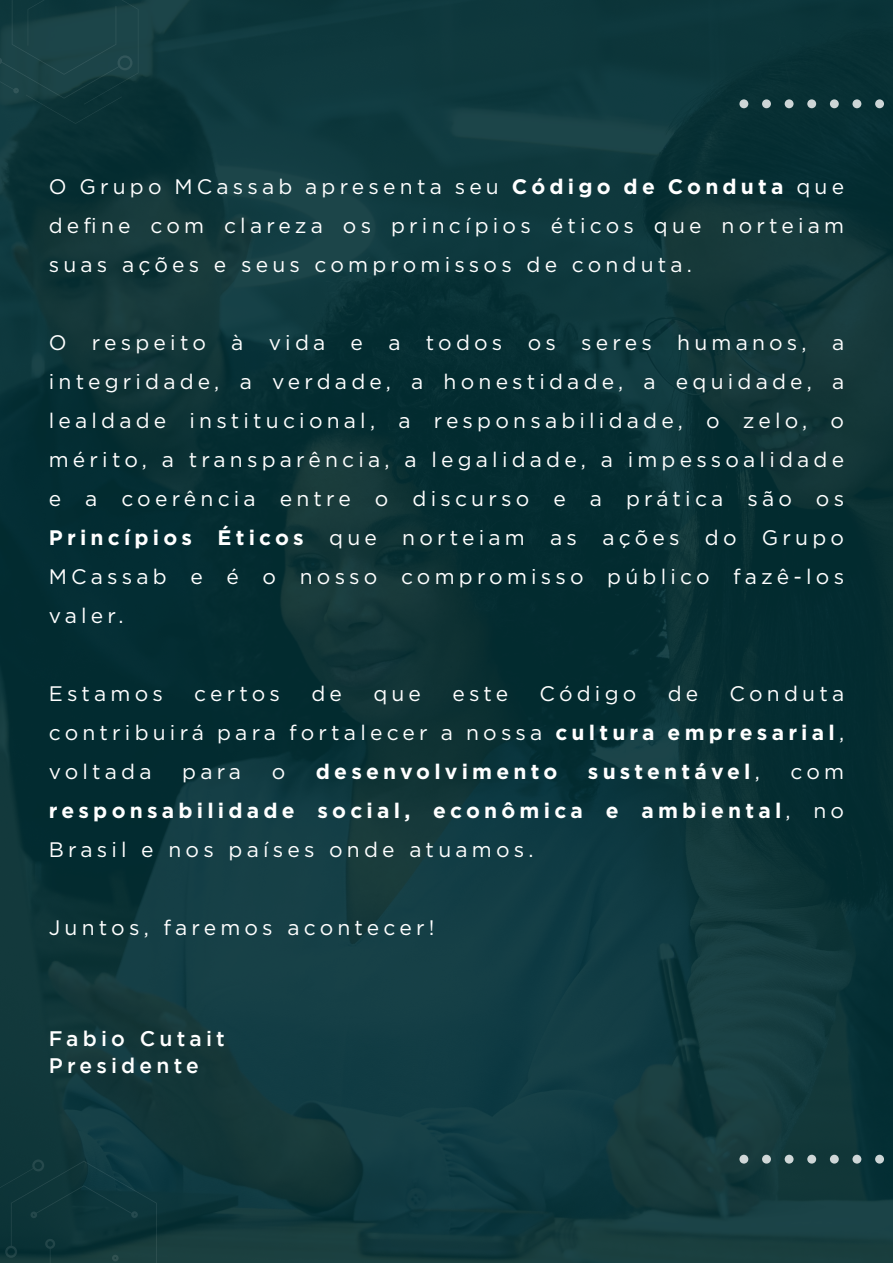
<style>
.page{position:relative;width:893px;height:1263px;background:#fff}
.page>*{position:absolute;margin:0;border:0;box-sizing:border-box;transform-origin:0 0}
.t1{font:21px/39px "Gotham";letter-spacing:.2em;color:#fff;text-align:justify}
.t2{font:700 21px/39px "Gotham";letter-spacing:.2em;color:#fff;text-align:justify}
.t3{font:500 21px/27px "Gotham";letter-spacing:.2em;color:#fff}
.s1{font-weight:700}
.s2{font-weight:400}
</style>
<div class="page">
<div style="left:0;top:0;width:893px;height:1263px;background:linear-gradient(to right,#0d3539,#0e3539)"></div>
<svg style="left:739px;top:99px;width:154px;height:9px"></svg>
<svg style="left:739px;top:1155px;width:154px;height:8px"></svg>
<svg style="left:0;top:1159px;width:157px;height:104px;background:#0e363a"></svg>
<svg style="left:0;top:0;width:138px;height:124px;background:#163d41"></svg>
<p class="t1" style="left:49px;top:167px;width:797px">O Grupo MCassab apresenta seu <span class="s1">Código de Conduta</span> que define com clareza os princípios éticos que norteiam suas ações e seus compromissos de conduta.</p>
<p class="t1" style="left:49px;top:323px;width:797px">O respeito à vida e a todos os seres humanos, a integridade, a verdade, a honestidade, a equidade, a lealdade institucional, a responsabilidade, o zelo, o mérito, a transparência, a legalidade, a impessoalidade e a coerência entre o discurso e a prática são os <span class="s1">Princípios Éticos</span> que norteiam as ações do Grupo MCassab e é o nosso compromisso público fazê-los valer.</p>
<p class="t1" style="left:49px;top:674px;width:116px">Estamos</p>
<p class="t1" style="left:194px;top:674px;width:87px">certos</p>
<p class="t1" style="left:311px;top:674px;width:32px">de</p>
<p class="t1" style="left:373px;top:674px;width:49px">que</p>
<p class="t1" style="left:452px;top:674px;width:57px">este</p>
<p class="t1" style="left:540px;top:674px;width:98px">Código</p>
<p class="t1" style="left:668px;top:674px;width:32px">de</p>
<p class="t1" style="left:49px;top:674px;width:797px;text-indent:681px">Conduta contribuirá para fortalecer a nossa <span class="s1">cultura empresarial</span>, voltada</p>
<p class="t1" style="left:182px;top:752px;width:60px">para</p>
<p class="t1" style="left:272px;top:752px;width:15px">o</p>
<p class="t2" style="left:316px;top:752px;width:243px">desenvolvimento</p>
<p class="t2" style="left:588px;top:752px;width:173px">sustentável<span class="s2">,</span></p>
<p class="t2" style="left:49px;top:752px;width:797px;text-indent:742px"><span class="s2">com </span>responsabilidade social, econômica e ambiental<span class="s2">, no Brasil e nos países onde atuamos.</span></p>
<p class="t1" style="left:49px;top:908px;width:387px">Juntos, faremos acontecer!</p>
<p class="t3" style="left:49px;top:1025px;width:178px">Fabio Cutait<br>Presidente</p>
</div>
